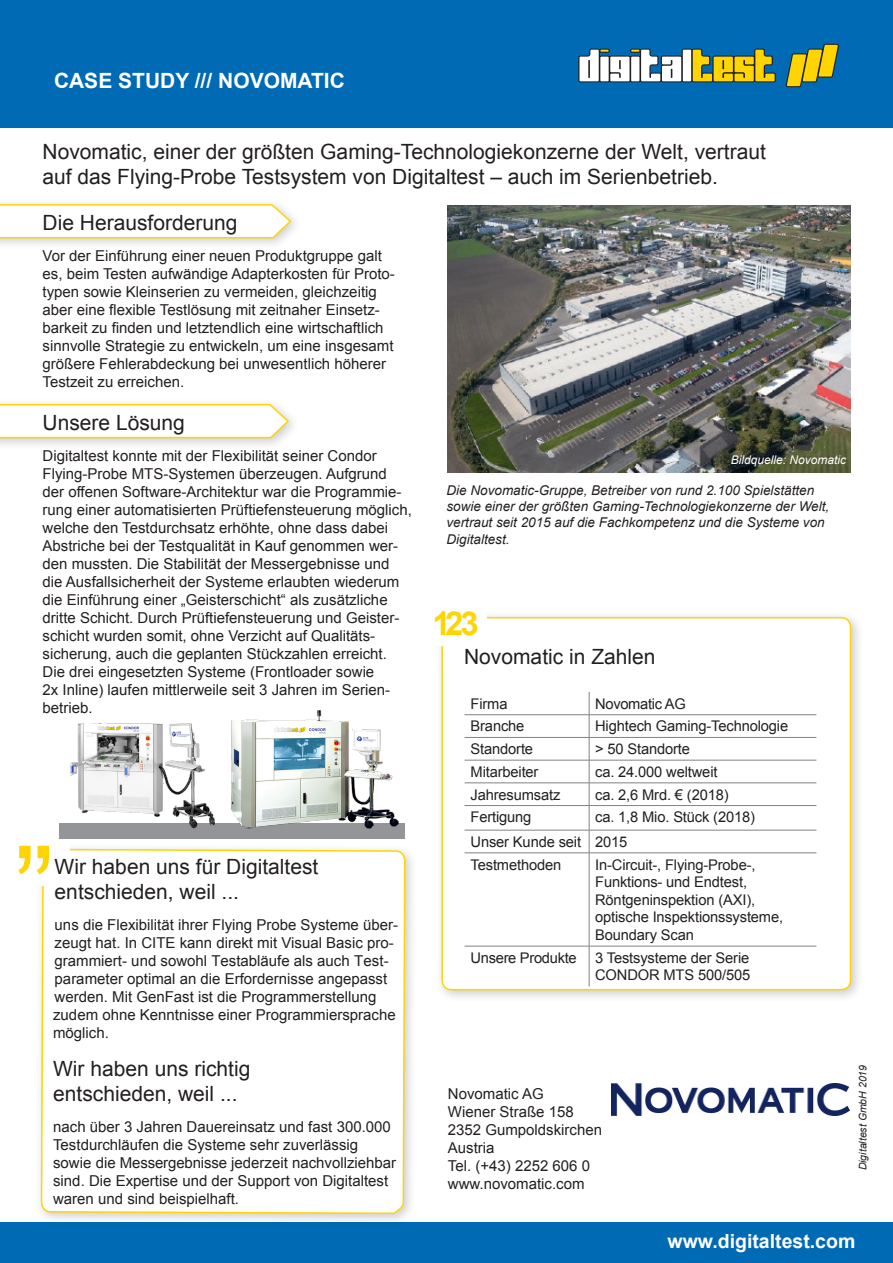
<style>
.page{position:relative;width:893px;height:1263px;background:#fff}
.page>*{position:absolute;margin:0;border:0;box-sizing:border-box;transform-origin:0 0}
.t1{font:121.5px "Arial";color:#fed503}
.t2{font:700 33px "Arial";color:#fed503}
.t3{font:21px/25.2px "Arial";color:#231f20}
.t4{font:700 21px "Arial";color:#fff}
.t5{font:700 19.5px "Arial";color:#fff}
.t6{font:15px/18px "Arial";color:#231f20}
.t7{font:14.7px/17.7px "Arial";letter-spacing:-.01em;color:#231f20}
.t8{font:italic 13.5px/16.2px "Arial";color:#231f20}
.t9{font:italic 12px "Arial";color:#fff}
.t10{font:italic 10.5px "Arial";color:#231f20}
.s1{color:#fff}
</style>
<div class="page">
<div style="left:0;top:0;width:893px;height:128px;background:#006ab4"></div>
<div style="left:0;top:1222px;width:893px;height:41px;background:#006ab4"></div>
<svg style="left:578px;top:44px;width:261px;height:43px"></svg>
<div style="left:435px;top:611px;width:428px;height:392px;background:#231f20;opacity:.22"></div>
<div style="left:442px;top:618px;width:408px;height:372px;background:#fff;border-radius:9px"></div>
<div style="left:441px;top:617px;width:410px;height:373px;border:2px solid #fed503;border-radius:9px"></div>
<div style="left:409px;top:601px;width:78px;height:45px;background:#fff"></div>
<div style="left:0;top:398px;width:301px;height:53px;background:#231f20;opacity:.22"></div>
<svg style="left:0;top:403px;width:290px;height:37px"></svg>
<div style="left:0;top:198px;width:302px;height:53px;background:#231f20;opacity:.22"></div>
<svg style="left:0;top:203px;width:292px;height:37px"></svg>
<hr style="left:465px;top:714px;width:124px;height:1px;background:#808285">
<hr style="left:589px;top:714px;width:227px;height:1px;background:#808285">
<hr style="left:465px;top:737px;width:124px;height:1px;background:#808285">
<hr style="left:589px;top:737px;width:227px;height:1px;background:#808285">
<hr style="left:465px;top:760px;width:124px;height:1px;background:#808285">
<hr style="left:589px;top:760px;width:227px;height:1px;background:#808285">
<hr style="left:465px;top:783px;width:124px;height:1px;background:#808285">
<hr style="left:589px;top:783px;width:227px;height:1px;background:#808285">
<hr style="left:465px;top:805px;width:124px;height:1px;background:#808285">
<hr style="left:589px;top:805px;width:227px;height:1px;background:#808285">
<hr style="left:465px;top:830px;width:124px;height:1px;background:#808285">
<hr style="left:589px;top:830px;width:227px;height:1px;background:#808285">
<svg style="left:589px;top:692px;width:1px;height:160px"></svg>
<hr style="left:465px;top:852px;width:124px;height:1px;background:#808285">
<hr style="left:589px;top:852px;width:227px;height:1px;background:#808285">
<hr style="left:589px;top:853px;width:1px;height:93px;background:#808285">
<hr style="left:465px;top:946px;width:124px;height:1px;background:#808285">
<hr style="left:589px;top:946px;width:227px;height:1px;background:#808285">
<hr style="left:589px;top:946px;width:1px;height:40px;background:#808285">
<div style="left:34px;top:842px;width:384px;height:384px;background:#231f20;opacity:.22"></div>
<svg style="left:40px;top:848px;width:366px;height:378px"></svg>
<div style="left:0;top:834px;width:69px;height:52px;background:#fff"></div>
<div style="left:59px;top:823px;width:346px;height:15px;background:#939598"></div>
<img style="left:70px;top:723px;width:145px;height:106px">
<img style="left:231px;top:710px;width:168px;height:119px">
<img style="left:611px;top:1083px;width:239px;height:32px">
<img style="left:448px;top:205px;width:402px;height:267px">
<h3 class="t4" style="left:54px;top:65px;width:292px">CASE STUDY /// NOVOMATIC</h3>
<h3 class="t3" style="left:43px;top:139px;width:725px">Novomatic, einer der größten Gaming-Technologiekonzerne der Welt, vertraut auf das Flying-Probe Testsystem von Digitaltest – auch im Serienbetrieb.</h3>
<h3 class="t3" style="left:43px;top:210px;width:196px">Die Herausforderung</h3>
<p class="t6" style="left:43px;top:246px;width:354px">Vor der Einführung einer neuen Produktgruppe galt es, beim Testen aufwändige Adapterkosten für Proto&shy;typen sowie Kleinserien zu vermeiden, gleichzeitig aber eine flexible Testlösung mit zeitnaher Einsetz&shy;barkeit zu finden und letztendlich eine wirtschaftlich sinnvolle Strategie zu entwickeln, um eine insgesamt größere Fehlerabdeckung bei unwesentlich höherer Testzeit zu erreichen.</p>
<h3 class="t3" style="left:43px;top:410px;width:144px">Unsere Lösung</h3>
<p class="t6" style="left:43px;top:446px;width:371px">Digitaltest konnte mit der Flexibilität seiner Condor Flying-Probe MTS-Systemen überzeugen. Aufgrund der offenen Software-Architektur war die Programmie&shy;rung einer automatisierten Prüftiefensteuerung möglich, welche den Testdurchsatz erhöhte, ohne dass dabei Abstriche bei der Testqualität in Kauf genommen wer&shy;den mussten. Die Stabilität der Messergebnisse und die Ausfallsicherheit der Systeme erlaubten wiederum die Einführung einer „Geisterschicht“ als zusätzliche dritte Schicht. Durch Prüftiefensteuerung und Geister&shy;schicht wurden somit, ohne Verzicht auf Qualitäts&shy;sicherung, auch die geplanten Stückzahlen erreicht.<br>Die drei eingesetzten Systeme (Frontloader sowie<br>2x Inline) laufen mittlerweile seit 3 Jahren im Serien&shy;betrieb.</p>
<h1 class="t1" style="left:14px;top:732px;width:42px">„</h1>
<h3 class="t3" style="left:55px;top:853px;width:265px">Wir haben uns für Digitaltest entschieden, weil ...</h3>
<p class="t6" style="left:53px;top:915px;width:346px">uns die Flexibilität ihrer Flying Probe Systeme über&shy;zeugt hat. In CITE kann direkt mit Visual Basic pro&shy;grammiert- und sowohl Testabläufe als auch Test&shy;parameter optimal an die Erfordernisse angepasst werden. Mit GenFast ist die Programmerstellung zudem ohne Kenntnisse einer Programmiersprache möglich.</p>
<h3 class="t3" style="left:53px;top:1055px;width:199px">Wir haben uns richtig entschieden, weil ...</h3>
<p class="t6" style="left:53px;top:1117px;width:345px">nach über 3 Jahren Dauereinsatz und fast 300.000<br>Testdurchläufen die Systeme sehr zuverlässig sowie die Messergebnisse jederzeit nachvollziehbar sind. Die Expertise und der Support von Digitaltest waren und sind beispielhaft.</p>
<p class="t9" style="left:731px;top:452px;width:117px">Bildquelle: Novomatic</p>
<p class="t8" style="left:446px;top:482px;width:384px">Die Novomatic-Gruppe, Betreiber von rund 2.100 Spielstätten sowie einer der größten Gaming-Technologiekonzerne der Welt, vertraut seit 2015 auf die Fachkompetenz und die Systeme von Digitaltest.</p>
<h2 class="t2" style="left:432px;top:600px;width:48px">123</h2>
<h3 class="t3" style="left:464px;top:644px;width:193px">Novomatic in Zahlen</h3>
<p class="t7" style="left:471px;top:695px;width:38px">Firma</p>
<p class="t7" style="left:595px;top:695px;width:130px">Novomatic AG<span class="s1">tic AG</span></p>
<p class="t7" style="left:471px;top:717px;width:55px">Branche</p>
<p class="t7" style="left:595px;top:717px;width:195px">Hightech Gaming-Technologie</p>
<p class="t7" style="left:471px;top:740px;width:64px">Standorte</p>
<p class="t7" style="left:595px;top:740px;width:96px">&gt; 50 Standorte</p>
<p class="t7" style="left:471px;top:763px;width:69px">Mitarbeiter</p>
<p class="t7" style="left:595px;top:763px;width:124px">ca. 24.000 weltweit</p>
<p class="t7" style="left:471px;top:785px;width:91px">Jahresumsatz</p>
<p class="t7" style="left:595px;top:785px;width:172px">ca. 2,6 Mrd. € (2018)<span class="s1">5 Mrd</span></p>
<p class="t7" style="left:471px;top:808px;width:62px">Fertigung</p>
<p class="t7" style="left:471px;top:805px;width:286px;line-height:24.6px;text-indent:125px">ca. 1,8 Mio. Stück (2018)<br>Unser Kunde seit 2015</p>
<p class="t7" style="left:471px;top:855px;width:92px">Testmethoden</p>
<p class="t7" style="left:595px;top:855px;width:190px">In-Circuit-, Flying-Probe-,<br>Funktions- und Endtest,<br>Röntgeninspektion (AXI), optische Inspektionssysteme,<br>Boundary Scan</p>
<p class="t7" style="left:471px;top:949px;width:108px">Unsere Produkte</p>
<p class="t7" style="left:595px;top:949px;width:157px">3 Testsysteme der Serie<br>CONDOR MTS 500/505</p>
<p class="t6" style="left:448px;top:1085px;width:156px">Novomatic AG<br>Wiener Straße 158<br>2352 Gumpoldskirchen<br>Austria<br>Tel. (+43) 2252 606 0 www.novomatic.com</p>
<p class="t10" style="left:856px;top:1181px;width:118px;rotate:-90deg"><span class="s1">©</span> Digitaltest GmbH 2019</p>
<h3 class="t5" style="left:668px;top:1227px;width:189px">www.digitaltest.com</h3>
</div>
